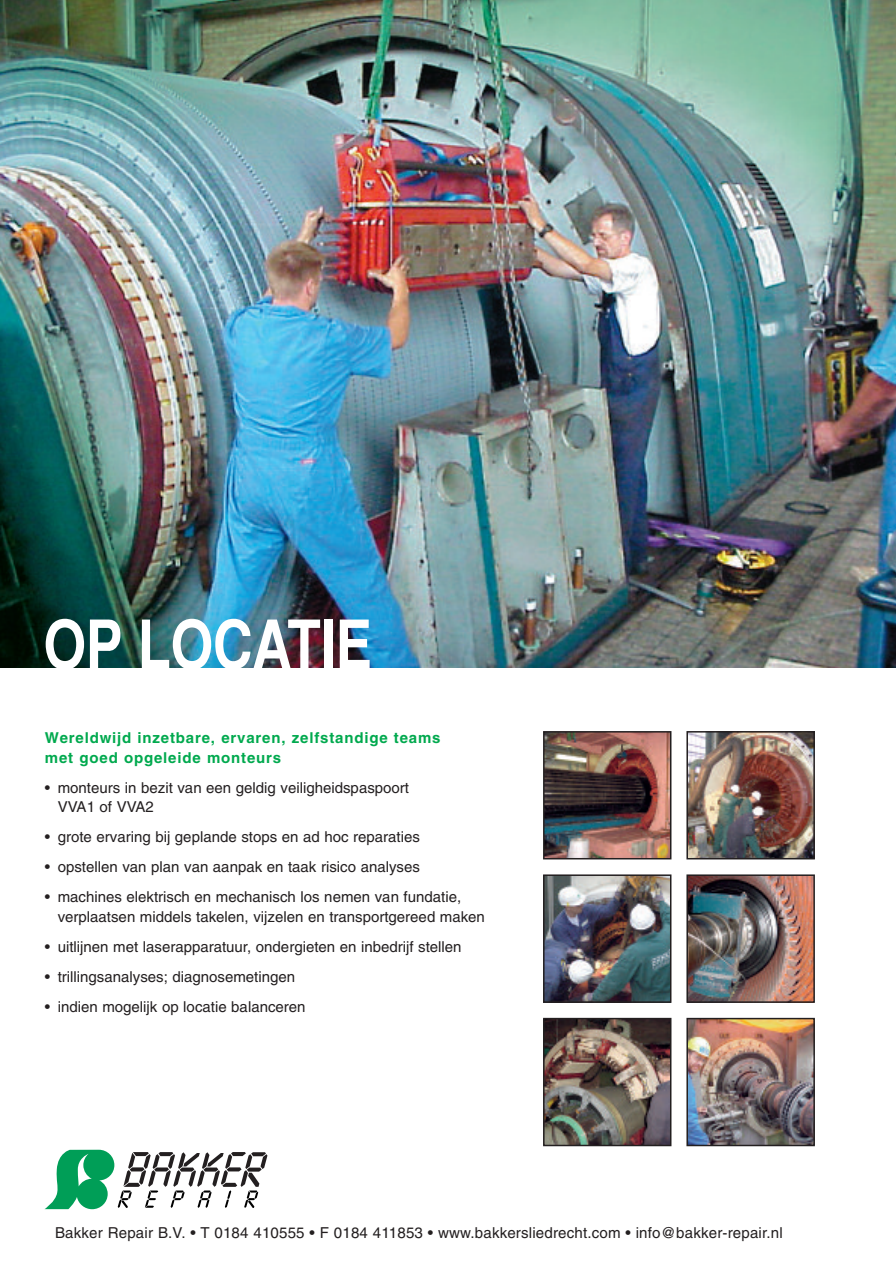
<style>
.page{position:relative;width:896px;height:1264px;background:#fff}
.page>*{position:absolute;margin:0;border:0;box-sizing:border-box;transform-origin:0 0}
.t1{font:700 condensed 66.75px "Helvetica";letter-spacing:-.005em;color:#fff}
.t2{font:15.15px "Helvetica";letter-spacing:.01em;color:#231f20}
.t3{font:15px/19.5px "Helvetica";color:#231f20}
.t4{font:700 15px/19.5px "Helvetica";letter-spacing:.055em;color:#00a94e}
</style>
<div class="page">
<img style="left:0;top:0;width:895px;height:1210px">
<h1 class="t1" style="left:43px;top:606px;width:330px">OP LOCATIE</h1>
<p class="t4" style="left:45px;top:729px;width:397px">Wereldwijd inzetbare, ervaren, zelfstandige teams met goed opgeleide monteurs</p>
<p class="t3" style="left:58px;top:778px;width:353px;text-indent:-13px">• monteurs in bezit van een geldig veiligheidspaspoort<br>VVA1 of VVA2</p>
<p class="t3" style="left:45px;top:828px;width:376px">• grote ervaring bij geplande stops en ad hoc reparaties</p>
<p class="t3" style="left:45px;top:858px;width:376px">• opstellen van plan van aanpak en taak risico analyses</p>
<p class="t3" style="left:58px;top:888px;width:428px;text-indent:-13px">• machines elektrisch en mechanisch los nemen van fundatie, verplaatsen middels takelen, vijzelen en transportgereed maken</p>
<p class="t3" style="left:45px;top:937px;width:418px">• uitlijnen met laserapparatuur, ondergieten en inbedrijf stellen</p>
<p class="t3" style="left:45px;top:967px;width:251px">• trillingsanalyses; diagnosemetingen</p>
<p class="t3" style="left:45px;top:997px;width:262px">• indien mogelijk op locatie balanceren</p>
<p class="t2" style="left:55px;top:1227px;width:729px">Bakker Repair B.V. • T 0184 410555 • F 0184 411853 • www.bakkersliedrecht.com • info@bakker-repair.nl</p>
</div>
